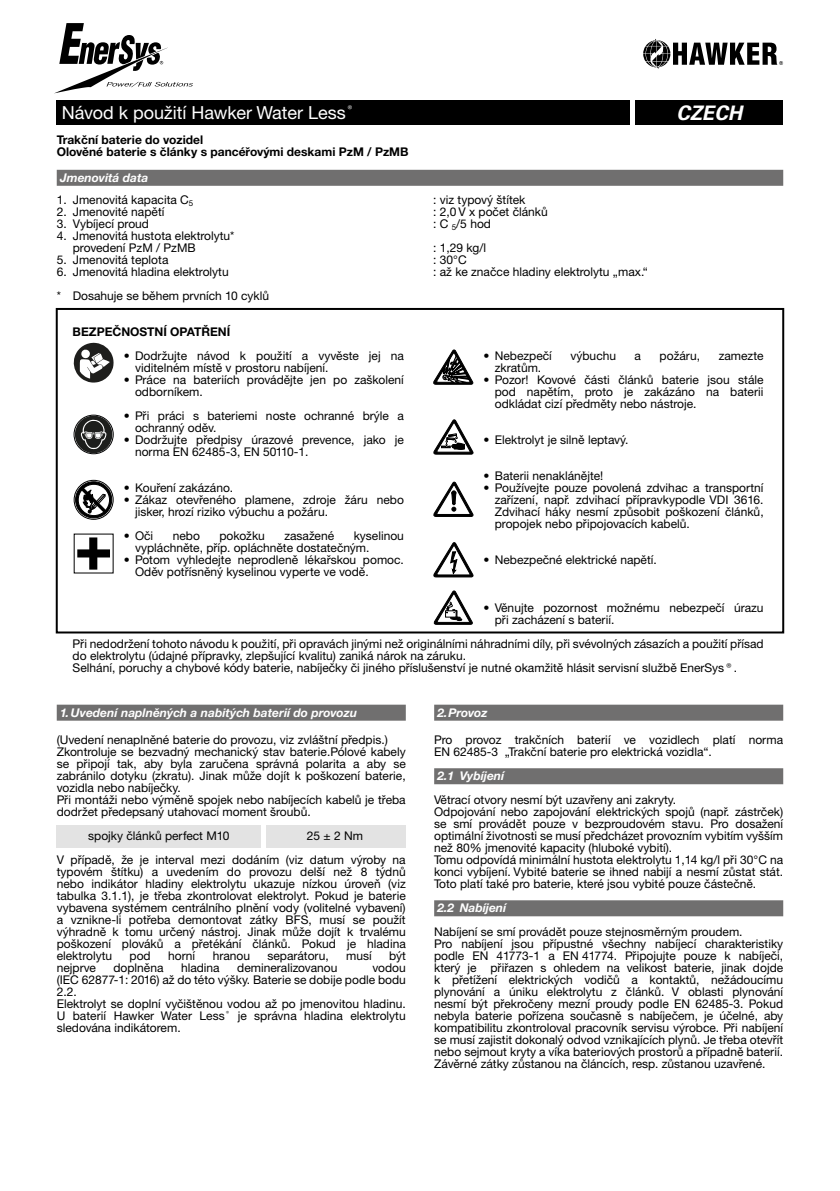
<style>
.page{position:relative;width:840px;height:1191px;background:#fff}
.page>*{position:absolute;margin:0;border:0;box-sizing:border-box;transform-origin:0 0}
.t1{font:italic 700 20px "Univers";color:#fff}
.t2{font:18px "Helvetica Neue CE";color:#fff}
.t3{font:12px/12px "Helvetica Neue CE";color:#000}
.t4{font:700 12px/12px "Helvetica Neue CE";color:#000}
.t5{font:italic 700 12px "Helvetica Neue CE";color:#fff}
</style>
<div class="page">
<div style="left:266px;top:825px;width:139px;height:22px;background:#e3e3e3"></div>
<div style="left:57px;top:825px;width:204px;height:22px;background:#e3e3e3"></div>
<div style="left:57px;top:100px;width:572px;height:25px;background:#000"></div>
<div style="left:635px;top:100px;width:147px;height:25px;background:#000"></div>
<div style="left:57px;top:170px;width:725px;height:16px;background:#706f6f"></div>
<div style="left:57px;top:704px;width:348px;height:16px;background:#706f6f"></div>
<div style="left:434px;top:704px;width:348px;height:16px;background:#706f6f"></div>
<div style="left:434px;top:768px;width:348px;height:16px;background:#706f6f"></div>
<div style="left:434px;top:900px;width:348px;height:16px;background:#706f6f"></div>
<div style="left:56px;top:308px;width:727px;height:325px;border:2px solid #000"></div>
<svg style="left:74px;top:343px;width:39px;height:39px"></svg>
<svg style="left:74px;top:480px;width:39px;height:39px"></svg>
<div style="left:74px;top:480px;width:39px;height:39px;border:1px solid #000;border-radius:50%"></div>
<div style="left:76px;top:482px;width:36px;height:36px;background:#000;border-radius:50%"></div>
<div style="left:75px;top:481px;width:37px;height:37px;border:1px solid #000;border-radius:50%"></div>
<svg style="left:78px;top:484px;width:31px;height:31px"></svg>
<div style="left:78px;top:484px;width:31px;height:31px;border:1px solid #000;border-radius:50%"></div>
<svg style="left:81px;top:488px;width:25px;height:25px"></svg>
<svg style="left:77px;top:537px;width:33px;height:32px"></svg>
<svg style="left:433px;top:590px;width:40px;height:34px"></svg>
<svg style="left:433px;top:420px;width:40px;height:34px"></svg>
<svg style="left:433px;top:542px;width:40px;height:35px"></svg>
<svg style="left:433px;top:482px;width:40px;height:34px"></svg>
<svg style="left:433px;top:350px;width:40px;height:34px"></svg>
<div style="left:74px;top:415px;width:39px;height:39px;border:1px solid #020203;border-radius:50%"></div>
<svg style="left:75px;top:416px;width:37px;height:37px"></svg>
<svg style="left:54px;top:23px;width:139px;height:71px"></svg>
<svg style="left:643px;top:39px;width:139px;height:30px"></svg>
<h2 class="t2" style="left:62px;top:102px;width:294px">Návod k použití Hawker Water Less<sup>®</sup></h2>
<h1 class="t1" style="left:676px;top:101px;width:67px">CZECH</h1>
<p class="t4" style="left:57px;top:134px;width:353px">Trakční baterie do vozidel<br>Olověné baterie s články s pancéřovými deskami PzM / PzMB</p>
<p class="t5" style="left:60px;top:170px;width:90px">Jmenovitá data</p>
<p class="t3" style="left:57px;top:194px;width:138px">1. Jmenovitá kapacita C<sub>5</sub></p>
<p class="t3" style="left:433px;top:194px;width:94px">: viz typový štítek</p>
<p class="t3" style="left:57px;top:206px;width:109px">2. Jmenovité napětí</p>
<p class="t3" style="left:433px;top:206px;width:116px">: 2,0 V x počet článků</p>
<p class="t3" style="left:57px;top:218px;width:94px">3. Vybíjecí proud</p>
<p class="t3" style="left:433px;top:218px;width:59px">: C <sub>5</sub>/5 hod</p>
<p class="t3" style="left:73px;top:230px;width:163px;text-indent:-16px">4. Jmenovitá hustota elektrolytu* provedení PzM / PzMB</p>
<p class="t3" style="left:433px;top:242px;width:54px">: 1,29 kg/l</p>
<p class="t3" style="left:57px;top:254px;width:113px">5. Jmenovitá teplota</p>
<p class="t3" style="left:433px;top:254px;width:35px">: 30°C</p>
<p class="t3" style="left:57px;top:266px;width:173px">6. Jmenovitá hladina elektrolytu</p>
<p class="t3" style="left:433px;top:266px;width:216px">: až ke značce hladiny elektrolytu „max.“</p>
<p class="t3" style="left:57px;top:290px;width:214px">* Dosahuje se během prvních 10 cyklů</p>
<p class="t4" style="left:73px;top:326px;width:159px">BEZPEČNOSTNÍ OPATŘENÍ</p>
<p class="t3" style="left:135px;top:350px;width:270px;text-indent:-11px">• Dodržujte návod k použití a vyvěste jej na viditelném místě v prostoru nabíjení.</p>
<p class="t3" style="left:135px;top:374px;width:270px;text-indent:-11px">• Práce na bateriích provádějte jen po zaškolení odborníkem.</p>
<p class="t3" style="left:135px;top:410px;width:270px;text-indent:-11px">• Při práci s bateriemi noste ochranné brýle a ochranný oděv.</p>
<p class="t3" style="left:135px;top:434px;width:270px;text-indent:-11px">• Dodržujte předpisy úrazové prevence, jako je norma EN 62485-3, EN 50110-1.</p>
<p class="t3" style="left:124px;top:482px;width:111px">• Kouření zakázáno.</p>
<p class="t3" style="left:135px;top:494px;width:270px;text-indent:-11px">• Zákaz otevřeného plamene, zdroje žáru nebo jisker, hrozí riziko výbuchu a požáru.</p>
<p class="t3" style="left:124px;top:530px;width:31px">• Oči</p>
<p class="t3" style="left:173px;top:530px;width:29px">nebo</p>
<p class="t3" style="left:219px;top:530px;width:47px">pokožku</p>
<p class="t3" style="left:284px;top:530px;width:51px">zasažené</p>
<p class="t3" style="left:135px;top:530px;width:270px;text-indent:218px">kyselinou vypláchněte, příp. opláchněte dostatečným.</p>
<p class="t3" style="left:135px;top:554px;width:270px;text-indent:-11px">• Potom vyhledejte neprodleně lékařskou pomoc.<br>Oděv potřísněný kyselinou vyperte ve vodě.</p>
<p class="t3" style="left:483px;top:350px;width:70px">• Nebezpečí</p>
<p class="t3" style="left:570px;top:350px;width:47px">výbuchu</p>
<p class="t3" style="left:634px;top:350px;width:8px">a</p>
<p class="t3" style="left:659px;top:350px;width:42px">požáru,</p>
<p class="t3" style="left:718px;top:350px;width:46px">zamezte</p>
<p class="t3" style="left:494px;top:362px;width:48px">zkratům.</p>
<p class="t3" style="left:494px;top:374px;width:270px;text-align:justify;text-indent:-11px">• Pozor! Kovové části článků baterie jsou stále pod napětím, proto je zakázáno na baterii odkládat cizí předměty nebo nástroje.</p>
<p class="t3" style="left:483px;top:434px;width:146px">• Elektrolyt je silně leptavý.</p>
<p class="t3" style="left:483px;top:470px;width:121px">• Baterii nenaklánějte!</p>
<p class="t3" style="left:494px;top:482px;width:270px;text-align:justify;text-indent:-11px">• Používejte pouze povolená zdvihac a transportní zařízení, např. zdvihací přípravkypodle VDI 3616.<br>Zdvihací háky nesmí způsobit poškození článků, propojek nebo připojovacích kabelů.</p>
<p class="t3" style="left:483px;top:554px;width:175px">• Nebezpečné elektrické napětí.</p>
<p class="t3" style="left:494px;top:602px;width:270px;text-indent:-11px">• Věnujte pozornost možnému nebezpečí úrazu při zacházení s baterií.</p>
<p class="t3" style="left:73px;top:638px;width:692px">Při nedodržení tohoto návodu k použití, při opravách jinými než originálními náhradními díly, při svévolných zásazích a použití přísad do elektrolytu (údajné přípravky, zlepšující kvalitu) zaniká nárok na záruku.<br>Selhání, poruchy a chybové kódy baterie, nabíječky či jiného příslušenství je nutné okamžitě hlásit servisní službě EnerSys®.</p>
<p class="t5" style="left:60px;top:705px;width:298px">1.Uvedení naplněných a nabitých baterií do provozu</p>
<p class="t3" style="left:57px;top:734px;width:350px">(Uvedení nenaplněné baterie do provozu, viz zvláštní předpis.)<br>Zkontroluje se bezvadný mechanický stav baterie.Pólové kabely se připojí tak, aby byla zaručena správná polarita a aby se zabránilo dotyku (zkratu). Jinak může dojít k poškození baterie, vozidla nebo nabíječky.<br>Při montáži nebo výměně spojek nebo nabíjecích kabelů je třeba dodržet předepsaný utahovací moment šroubů.</p>
<p class="t3" style="left:88px;top:830px;width:143px">spojky článků perfect M10</p>
<p class="t3" style="left:57px;top:824px;width:350px;line-height:24px;text-indent:250px">25 ± 2 Nm<br>V případě, že je interval mezi dodáním (viz datum výroby na</p>
<p class="t3" style="left:57px;top:866px;width:350px;text-align:justify">typovém štítku) a uvedením do provozu delší než 8 týdnů nebo indikátor hladiny elektrolytu ukazuje nízkou úroveň (viz tabulka 3.1.1), je třeba zkontrolovat elektrolyt. Pokud je baterie vybavena systémem centrálního plnění vody (volitelné vybavení) a vznikne-li potřeba demontovat zátky BFS, musí se použít výhradně k tomu určený nástroj. Jinak může dojít k trvalému poškození plováků a přetékání článků. Pokud je hladina elektrolytu</p>
<p class="t3" style="left:129px;top:950px;width:23px">pod</p>
<p class="t3" style="left:168px;top:950px;width:29px">horní</p>
<p class="t3" style="left:212px;top:950px;width:39px">hranou</p>
<p class="t3" style="left:267px;top:950px;width:63px">separátoru,</p>
<p class="t3" style="left:346px;top:950px;width:27px">musí</p>
<p class="t3" style="left:389px;top:950px;width:18px">být</p>
<p class="t3" style="left:57px;top:962px;width:41px">nejprve</p>
<p class="t3" style="left:113px;top:962px;width:52px">doplněna</p>
<p class="t3" style="left:181px;top:962px;width:40px">hladina</p>
<p class="t3" style="left:237px;top:962px;width:101px">demineralizovanou</p>
<p class="t3" style="left:57px;top:962px;width:350px;text-indent:315px">vodou (IEC 62877-1: 2016) až do této výšky. Baterie se dobije podle bodu 2.2.<br>Elektrolyt se doplní vyčištěnou vodou až po jmenovitou hladinu.<br>U baterií Hawker Water Less<sup>®</sup> je správna hladina elektrolytu sledována indikátorem.</p>
<p class="t5" style="left:437px;top:705px;width:51px">2.Provoz</p>
<p class="t3" style="left:434px;top:734px;width:350px">Pro provoz trakčních baterií ve vozidlech platí norma<br>EN 62485-3 „Trakční baterie pro elektrická vozidla“.</p>
<p class="t5" style="left:437px;top:768px;width:68px">2.1 Vybíjení</p>
<p class="t3" style="left:434px;top:794px;width:350px">Větrací otvory nesmí být uzavřeny ani zakryty.<br>Odpojování nebo zapojování elektrických spojů (např. zástrček) se smí provádět pouze v bezproudovém stavu. Pro dosažení optimální životnosti se musí předcházet provozním vybitím vyšším než 80% jmenovité kapacity (hluboké vybití).<br>Tomu odpovídá minimální hustota elektrolytu 1,14 kg/l při 30°C na konci vybíjení. Vybité baterie se ihned nabijí a nesmí zůstat stát.<br>Toto platí také pro baterie, které jsou vybité pouze částečně.</p>
<p class="t5" style="left:437px;top:900px;width:70px">2.2 Nabíjení</p>
<p class="t3" style="left:434px;top:926px;width:350px">Nabíjení se smí provádět pouze stejnosměrným proudem.<br>Pro nabíjení jsou přípustné všechny nabíjecí charakteristiky podle EN 41773-1 a EN 41774. Připojujte pouze k nabíječi, který je přiřazen s ohledem na velikost baterie, jinak dojde k přetížení elektrických vodičů a kontaktů, nežádoucímu plynování a úniku elektrolytu z článků. V oblasti plynování nesmí být překročeny mezní proudy podle EN 62485-3. Pokud nebyla baterie pořízena současně s nabíječem, je účelné, aby kompatibilitu zkontroloval pracovník servisu výrobce. Při nabíjení se musí zajistit dokonalý odvod vznikajících plynů. Je třeba otevřít nebo sejmout kryty a víka bateriových prostorů a případně baterií.<br>Závěrné zátky zůstanou na článcích, resp. zůstanou uzavřené.</p>
</div>
